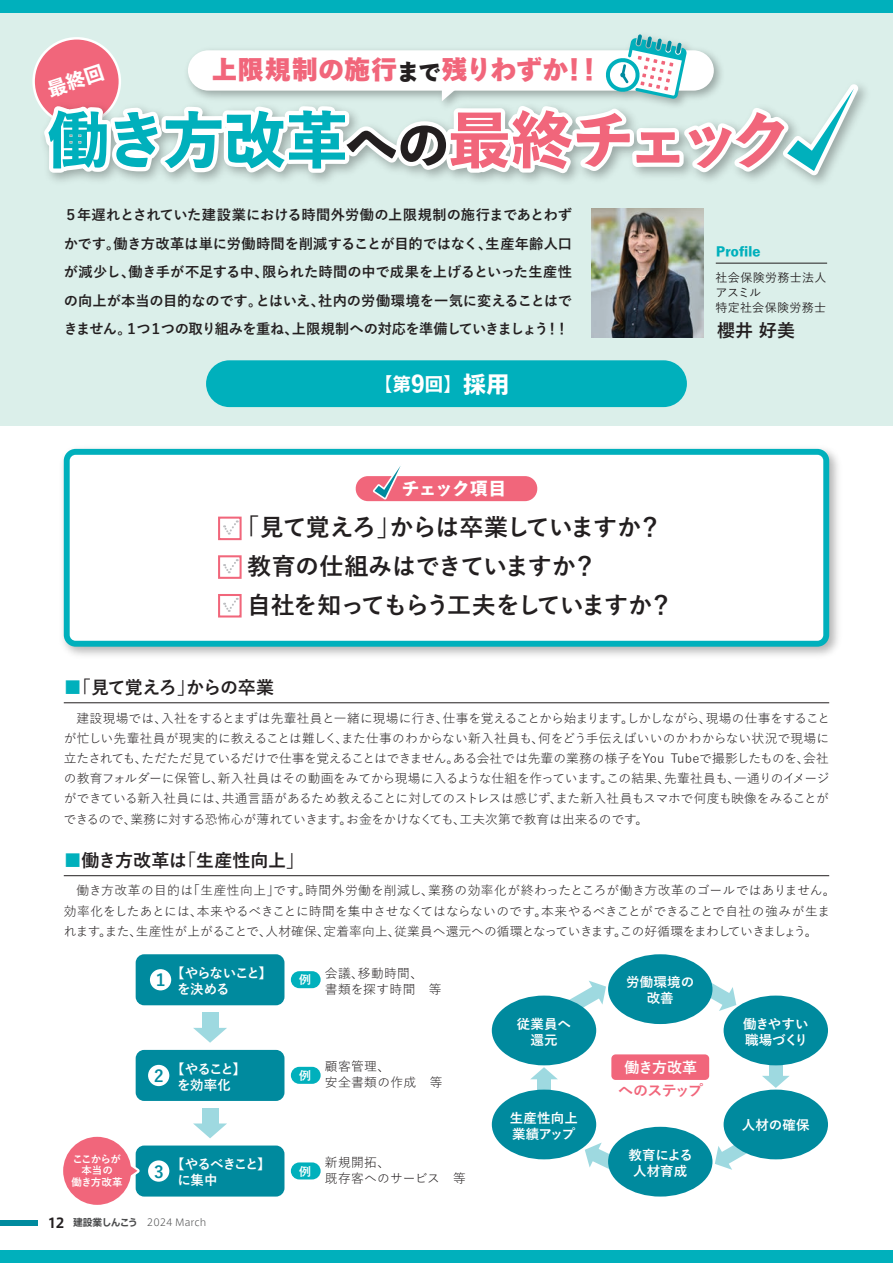
<style>
.page{position:relative;width:893px;height:1263px;background:#fff}
.page>*{position:absolute;margin:0;border:0;box-sizing:border-box;transform-origin:0 0}
.t1{font:800 61.5px "Yu Go Std N";letter-spacing:-.055em;color:#f1667b}
.t2{font:800 25.35px "Yu Go Std N";letter-spacing:.035em;color:#f1667b}
.t3{font:700 24px/39px "Yu Go Pr 6 N";letter-spacing:-.045em;color:#231f20}
.t4{font:800 18.3px "Yu Go Std N";color:#fff}
.t5{font:700 18px "Yu Go Pr 6 N";letter-spacing:-.02em;color:#231f20}
.t6{font:700 18px "Yu Go Pr 6 N";letter-spacing:-.045em;color:#231f20}
.t7{font:800 17.7px "Yu Go Std N";letter-spacing:-.035em;color:#fff}
.t8{font:700 16.5px "Yu Go Pr 6 N";color:#008a9e}
.t9{font:700 15px "Yu Go Pr 6 N";letter-spacing:-.045em;color:#f1667b}
.t10{font:700 15px "Yu Go Pr 6 N";letter-spacing:-.025em;color:#fff}
.t11{font:700 14.25px/28.5px "Yu Go Pr 6 N";letter-spacing:-.05em;color:#231f20;text-align:justify}
.t12{font:700 13.5px/15.9px "Yu Go Pr 6 N";color:#fff;text-align:center}
.t13{font:700 13.5px/15.9px "Yu Go Pr 6 N";letter-spacing:-.035em;color:#fff}
.t14{font:700 13.5px/15.9px "Yu Go Pr 6 N";letter-spacing:-.07em;color:#fff}
.t15{font:700 13.5px/15.9px "Yu Go Pr 6 N";letter-spacing:-.065em;color:#fff}
.t16{font:12.75px/20.2px "Yu Go Pr 6 N";letter-spacing:.005em;color:#231f20;text-align:justify}
.t17{font:12.75px/15.9px "Yu Go Pr 6 N";letter-spacing:.03em;color:#231f20}
.t18{font:12.75px/15.9px "Yu Go Pr 6 N";letter-spacing:.025em;color:#231f20}
.t19{font:500 12px/15px "Yu Go Pr 6 N";letter-spacing:.025em;color:#231f20}
.t20{font:800 12px "Yu Go Std N";letter-spacing:.02em;color:#00b0bc}
.t21{font:700 12px "Yu Go Pr 6 N";color:#fff}
.t22{font:700 10.5px/11.7px "Yu Go Pr 6 N";letter-spacing:-.055em;color:#fff;text-align:center}
.t23{font:300 9.75px "Axis Std";color:#4b4c4d}
.s1{font-size:21.6px;color:#231f20}
.s2{color:#00b0bc}
.s3{font-size:52.2px;color:#231f20}
.s4{font-size:22.05px}
.s5{font-size:22.95px}
.s6{font-weight:700;font-size:13.5px;color:#231f20}
.s7{font-weight:700}
</style>
<div class="page">
<div style="left:0;top:1219px;width:38px;height:6px;background:#008a9e"></div>
<div style="left:0;top:0;width:893px;height:425px;background:#dbefea"></div>
<div style="left:0;top:0;width:893px;height:13px;background:#00b0bc"></div>
<div style="left:0;top:1250px;width:893px;height:13px;background:#00b0bc"></div>
<div style="left:206px;top:360px;width:481px;height:47px;background:#00b0bc;border-radius:23px"></div>
<img style="left:63px;top:448px;width:775px;height:208px">
<svg style="left:64px;top:449px;width:765px;height:198px"></svg>
<div style="left:219px;top:518px;width:22px;height:21px;background:#fff"></div>
<div style="left:218px;top:517px;width:24px;height:23px;border:2px solid #f1667b"></div>
<svg style="left:223px;top:520px;width:16px;height:15px"></svg>
<div style="left:219px;top:556px;width:22px;height:22px;background:#fff"></div>
<div style="left:218px;top:555px;width:24px;height:24px;border:2px solid #f1667b"></div>
<svg style="left:223px;top:559px;width:16px;height:15px"></svg>
<div style="left:219px;top:595px;width:22px;height:21px;background:#fff"></div>
<div style="left:218px;top:594px;width:24px;height:23px;border:2px solid #f1667b"></div>
<svg style="left:223px;top:597px;width:16px;height:15px"></svg>
<div style="left:356px;top:476px;width:181px;height:25px;background:#f1667b;border-radius:12px"></div>
<svg style="left:373px;top:464px;width:29px;height:35px"></svg>
<hr style="left:716px;top:263px;width:111px;height:1px;background:#231f20">
<img style="left:591px;top:209px;width:112px;height:128px">
<hr style="left:64px;top:875px;width:765px;height:1px;background:#231f20">
<hr style="left:64px;top:702px;width:765px;height:1px;background:#231f20">
<div style="left:136px;top:954px;width:148px;height:51px;background:#008a9e;border-radius:9px"></div>
<div style="left:136px;top:1050px;width:148px;height:51px;background:#008a9e;border-radius:9px"></div>
<div style="left:136px;top:1145px;width:148px;height:51px;background:#008a9e;border-radius:9px"></div>
<div style="left:150px;top:969px;width:21px;height:21px;background:#fff;border-radius:50%"></div>
<div style="left:148px;top:1065px;width:21px;height:21px;background:#fff;border-radius:50%"></div>
<div style="left:148px;top:1160px;width:21px;height:22px;background:#fff;border-radius:50%"></div>
<div style="left:291px;top:971px;width:30px;height:17px;background:#00b0bc;border-radius:9px"></div>
<div style="left:291px;top:1067px;width:30px;height:17px;background:#00b0bc;border-radius:9px"></div>
<div style="left:291px;top:1162px;width:30px;height:17px;background:#00b0bc;border-radius:9px"></div>
<svg style="left:66px;top:1094px;width:77px;height:111px"></svg>
<svg style="left:193px;top:1028px;width:34px;height:15px"></svg>
<div style="left:202px;top:1012px;width:16px;height:19px;background:#9ed9e0"></div>
<svg style="left:570px;top:980px;width:36px;height:32px"></svg>
<svg style="left:701px;top:979px;width:35px;height:32px"></svg>
<svg style="left:715px;top:1140px;width:35px;height:30px"></svg>
<svg style="left:585px;top:1142px;width:32px;height:29px"></svg>
<svg style="left:531px;top:1067px;width:27px;height:12px"></svg>
<div style="left:537px;top:1076px;width:14px;height:21px;background:#9ed9e0"></div>
<svg style="left:762px;top:1076px;width:27px;height:12px"></svg>
<div style="left:769px;top:1057px;width:14px;height:21px;background:#9ed9e0"></div>
<svg style="left:193px;top:1123px;width:34px;height:15px"></svg>
<div style="left:202px;top:1108px;width:16px;height:19px;background:#9ed9e0"></div>
<div style="left:608px;top:954px;width:104px;height:70px;background:#008a9e;border-radius:50%"></div>
<div style="left:492px;top:995px;width:104px;height:70px;background:#008a9e;border-radius:50%"></div>
<div style="left:492px;top:1089px;width:104px;height:70px;background:#008a9e;border-radius:50%"></div>
<div style="left:724px;top:995px;width:104px;height:70px;background:#008a9e;border-radius:50%"></div>
<div style="left:724px;top:1089px;width:104px;height:70px;background:#008a9e;border-radius:50%"></div>
<div style="left:608px;top:1127px;width:104px;height:69px;background:#008a9e;border-radius:50%"></div>
<div style="left:611px;top:1054px;width:98px;height:26px;background:#f1667b;border-radius:4px"></div>
<svg style="left:39px;top:34px;width:819px;height:146px"></svg>
<h2 class="t2" style="left:212px;top:50px;width:392px">上限規制の施行<span class="s1">まで</span>残りわずか！！</h2>
<h1 class="t1" style="left:48px;top:91px;width:745px"><span class="s2">働き方改革</span><span class="s3">への</span>最終チェック</h1>
<p class="t11" style="left:64px;top:201px;width:510px">５年遅れとされていた建設業における時間外労働の上限規制の施行まであとわずかです。働き方改革は単に労働時間を削減することが目的ではなく、生産年齢人口が減少し、働き手が不足する中、限られた時間の中で成果を上げるといった生産性の向上が本当の目的なのです。とはいえ、社内の労働環境を一気に変えることはできません。１つ１つの取り組みを重ね、上限規制への対応を準備していきましょう！！</p>
<h3 class="t4" style="left:374px;top:370px;width:137px">【第<span class="s4">9</span>回】<span class="s5">採用</span></h3>
<h3 class="t7" style="left:402px;top:475px;width:106px">チェック項目</h3>
<h3 class="t3" style="left:247px;top:508px;width:427px;text-indent:-12px">「見て覚えろ」からは卒業していますか？教育の仕組みはできていますか？<br>自社を知ってもらう工夫をしていますか？</h3>
<h3 class="t6" style="left:64px;top:677px;width:212px"><span class="s2">■</span>「見て覚えろ」からの卒業</h3>
<p class="t20" style="left:716px;top:242px;width:46px">Profile</p>
<p class="t19" style="left:716px;top:268px;width:112px">社会保険労務士法人アスミル<br>特定社会保険労務士</p>
<h3 class="t5" style="left:717px;top:320px;width:80px">櫻井 好美</h3>
<p class="t16" style="left:63px;top:706px;width:768px;text-indent:13px">建設現場では、入社をするとまずは先輩社員と一緒に現場に行き、仕事を覚えることから始まります。しかしながら、現場の仕事をすることが忙しい先輩社員が現実的に教えることは難しく、また仕事のわからない新入社員も、何をどう手伝えばいいのかわからない状況で現場に立たされても、ただただ見ているだけで仕事を覚えることはできません。ある会社では先輩の業務の様子をYou Tubeで撮影したものを、会社の教育フォルダーに保管し、新入社員はその動画をみてから現場に入るような仕組を作っています。この結果、先輩社員も、一通りのイメージができている新入社員には、共通言語があるため教えることに対してのストレスは感じず、また新入社員もスマホで何度も映像をみることができるので、業務に対する恐怖心が薄れていきます。お金をかけなくても、工夫次第で教育は出来るのです。</p>
<h3 class="t5" style="left:64px;top:850px;width:242px"><span class="s2">■</span>働き方改革は「生産性向上」</h3>
<p class="t16" style="left:64px;top:879px;width:773px;text-align:left;text-indent:13px">働き方改革の目的は「生産性向上」です。時間外労働を削減し、業務の効率化が終わったところが働き方改革のゴールではありません。効率化をしたあとには、本来やるべきことに時間を集中させなくてはならないのです。本来やるべきことができることで自社の強みが生まれます。また、生産性が上がることで、人材確保、定着率向上、従業員へ還元への循環となっていきます。この好循環をまわしていきましょう。</p>
<p class="t8" style="left:153px;top:971px;width:18px">１</p>
<p class="t14" style="left:177px;top:965px;width:96px;text-indent:-6px">【やらないこと】を決める</p>
<p class="t21" style="left:299px;top:973px;width:13px">例</p>
<p class="t17" style="left:325px;top:963px;width:118px">会議、移動時間、<br>書類を探す時間　等</p>
<p class="t12" style="left:626px;top:975px;width:69px">労働環境の改善</p>
<p class="t12" style="left:517px;top:1016px;width:56px">従業員へ還元</p>
<p class="t13" style="left:743px;top:1016px;width:67px">働きやすい職場づくり</p>
<p class="t8" style="left:154px;top:1067px;width:11px">2</p>
<p class="t13" style="left:177px;top:1061px;width:70px;text-indent:-6px">【やること】を効率化</p>
<p class="t21" style="left:299px;top:1069px;width:13px">例</p>
<p class="t17" style="left:325px;top:1057px;width:119px">顧客管理、<br>安全書類の作成　等</p>
<p class="t10" style="left:624px;top:1059px;width:74px">働き方改革</p>
<p class="t9" style="left:618px;top:1082px;width:87px">へのステップ</p>
<p class="t12" style="left:510px;top:1110px;width:70px;text-align:left">生産性向上業績アップ</p>
<p class="t12" style="left:742px;top:1117px;width:69px">人材の確保</p>
<p class="t22" style="left:72px;top:1153px;width:52px">ここからが本当の<br>働き方改革</p>
<p class="t8" style="left:154px;top:1162px;width:11px">3</p>
<p class="t15" style="left:178px;top:1157px;width:95px;text-indent:-6px">【やるべきこと】に集中</p>
<p class="t21" style="left:299px;top:1164px;width:13px">例</p>
<p class="t18" style="left:325px;top:1153px;width:143px">新規開拓、<br>既存客へのサービス　等</p>
<p class="t12" style="left:629px;top:1147px;width:66px">教育による人材育成</p>
<p class="t23" style="left:47px;top:1215px;width:160px"><span class="s6">12</span> <span class="s7">建設業しんこう</span> 2024 March</p>
</div>
